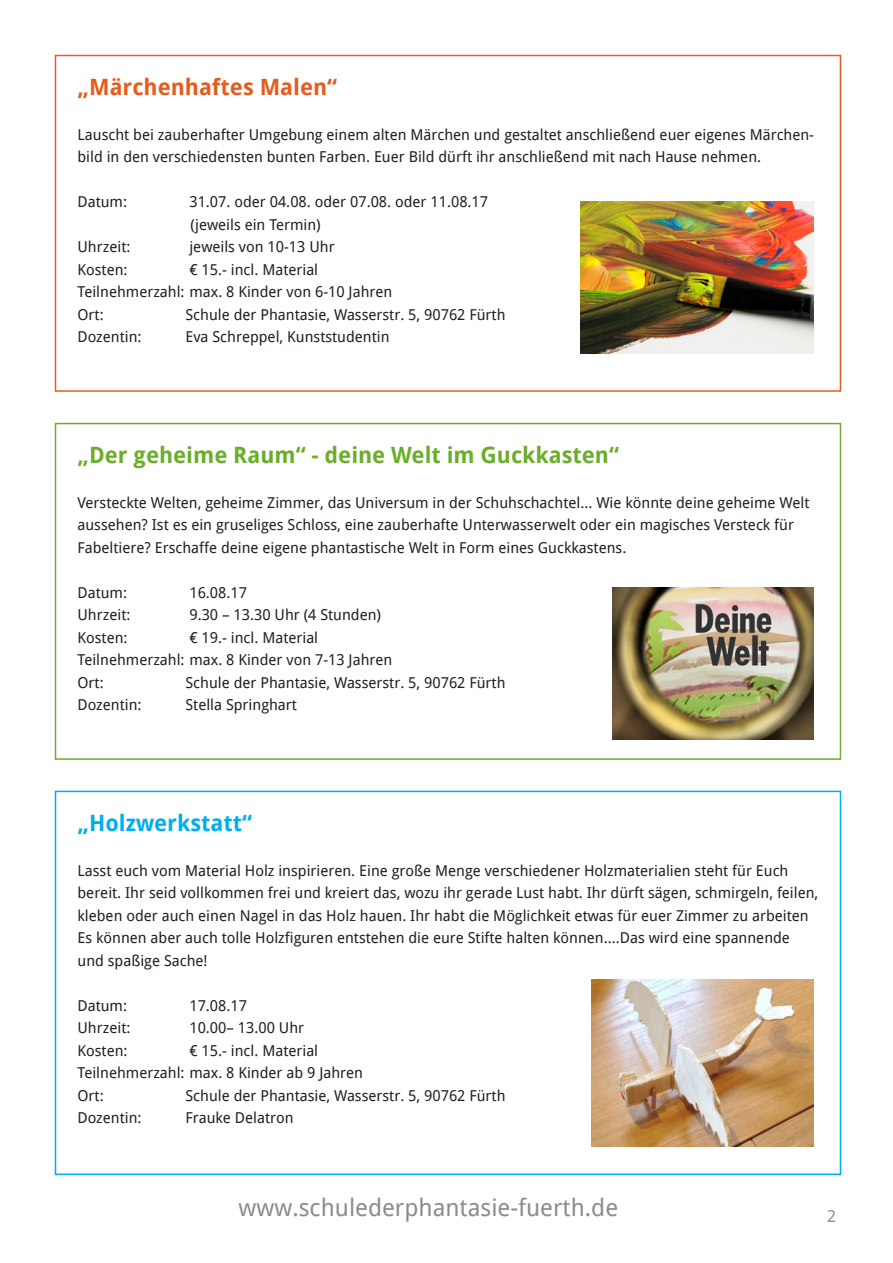
<style>
.page{position:relative;width:893px;height:1263px;background:#fff}
.page>*{position:absolute;margin:0;border:0;box-sizing:border-box;transform-origin:0 0}
.t1{font:24px "Droid Sans";color:#8a8c8f}
.t2{font:700 22.5px "Droid Sans";color:#6bae2a}
.t3{font:700 22.5px "Droid Sans";color:#e75b1d}
.t4{font:700 22.5px "Droid Sans";color:#00aeef}
.t5{font:16.5px "Droid Sans";color:#8a8c8f}
.t6{font:15px/22.5px "Droid Sans";color:#231f20}
</style>
<div class="page">
<div style="left:55px;top:55px;width:786px;height:337px;border:2px solid #e75b1d"></div>
<img style="left:580px;top:202px;width:233px;height:151px">
<div style="left:55px;top:423px;width:786px;height:337px;border:2px solid #6bae2a"></div>
<div style="left:55px;top:791px;width:786px;height:384px;border:2px solid #00aeef"></div>
<img style="left:592px;top:980px;width:221px;height:166px">
<img style="left:612px;top:588px;width:201px;height:151px">
<p class="t3" style="left:78px;top:72px;width:261px">„Märchenhaftes Malen“</p>
<p class="t6" style="left:78px;top:123px;width:738px">Lauscht bei zauberhafter Umgebung einem alten Märchen und gestaltet anschließend euer eigenes Märchen&shy;bild in den verschiedensten bunten Farben. Euer Bild dürft ihr anschließend mit nach Hause nehmen.</p>
<p class="t6" style="left:78px;top:191px;width:51px">Datum:</p>
<p class="t6" style="left:189px;top:191px;width:300px">31.07. oder 04.08. oder 07.08. oder 11.08.17</p>
<p class="t6" style="left:191px;top:213px;width:132px">(jeweils ein Termin)</p>
<p class="t6" style="left:78px;top:236px;width:54px">Uhrzeit:</p>
<p class="t6" style="left:189px;top:236px;width:147px">jeweils von 10-13 Uhr</p>
<p class="t6" style="left:78px;top:258px;width:52px">Kosten:</p>
<p class="t6" style="left:189px;top:258px;width:130px">€ 15.- incl. Material</p>
<p class="t6" style="left:78px;top:281px;width:316px">Teilnehmerzahl: max. 8 Kinder von 6-10 Jahren</p>
<p class="t6" style="left:78px;top:303px;width:28px">Ort:</p>
<p class="t6" style="left:186px;top:303px;width:321px">Schule der Phantasie, Wasserstr. 5, 90762 Fürth</p>
<p class="t6" style="left:78px;top:326px;width:66px">Dozentin:</p>
<p class="t6" style="left:186px;top:326px;width:206px">Eva Schreppel, Kunststudentin</p>
<p class="t2" style="left:78px;top:440px;width:543px">„Der geheime Raum“ - deine Welt im Guckkasten“</p>
<p class="t6" style="left:78px;top:491px;width:733px">Versteckte Welten, geheime Zimmer, das Universum in der Schuhschachtel... Wie könnte deine geheime Welt aussehen? Ist es ein gruseliges Schloss, eine zauberhafte Unterwasserwelt oder ein magisches Versteck für<br>Fabeltiere? Erschaffe deine eigene phantastische Welt in Form eines Guckkastens.</p>
<p class="t6" style="left:78px;top:581px;width:51px">Datum:</p>
<p class="t6" style="left:189px;top:581px;width:59px">16.08.17</p>
<p class="t6" style="left:78px;top:604px;width:54px">Uhrzeit:</p>
<p class="t6" style="left:189px;top:604px;width:193px">9.30 – 13.30 Uhr (4 Stunden)</p>
<p class="t6" style="left:78px;top:626px;width:52px">Kosten:</p>
<p class="t6" style="left:189px;top:626px;width:130px">€ 19.- incl. Material</p>
<p class="t6" style="left:78px;top:649px;width:316px">Teilnehmerzahl: max. 8 Kinder von 7-13 Jahren</p>
<p class="t6" style="left:78px;top:671px;width:28px">Ort:</p>
<p class="t6" style="left:186px;top:671px;width:321px">Schule der Phantasie, Wasserstr. 5, 90762 Fürth</p>
<p class="t6" style="left:78px;top:694px;width:66px">Dozentin:</p>
<p class="t6" style="left:186px;top:694px;width:113px">Stella Springhart</p>
<p class="t4" style="left:78px;top:808px;width:176px">„Holzwerkstatt“</p>
<p class="t6" style="left:78px;top:859px;width:742px">Lasst euch vom Material Holz inspirieren. Eine große Menge verschiedener Holzmaterialien steht für Euch bereit. Ihr seid vollkommen frei und kreiert das, wozu ihr gerade Lust habt. Ihr dürft sägen, schmirgeln, feilen, kleben oder auch einen Nagel in das Holz hauen. Ihr habt die Möglichkeit etwas für euer Zimmer zu arbeiten Es können aber auch tolle Holzfiguren entstehen die eure Stifte halten können….Das wird eine spannende und spaßige Sache!</p>
<p class="t6" style="left:78px;top:994px;width:51px">Datum:</p>
<p class="t6" style="left:189px;top:994px;width:59px">17.08.17</p>
<p class="t6" style="left:78px;top:1016px;width:54px">Uhrzeit:</p>
<p class="t6" style="left:189px;top:1016px;width:116px">10.00– 13.00 Uhr</p>
<p class="t6" style="left:78px;top:1039px;width:52px">Kosten:</p>
<p class="t6" style="left:189px;top:1039px;width:130px">€ 15.- incl. Material</p>
<p class="t6" style="left:78px;top:1061px;width:287px">Teilnehmerzahl: max. 8 Kinder ab 9 Jahren</p>
<p class="t6" style="left:78px;top:1084px;width:28px">Ort:</p>
<p class="t6" style="left:186px;top:1084px;width:321px">Schule der Phantasie, Wasserstr. 5, 90762 Fürth</p>
<p class="t6" style="left:78px;top:1106px;width:66px">Dozentin:</p>
<p class="t6" style="left:186px;top:1106px;width:110px">Frauke Delatron</p>
<p class="t1" style="left:239px;top:1192px;width:381px">www.schulederphantasie-fuerth.de</p>
<p class="t5" style="left:827px;top:1205px;width:11px">2</p>
</div>
